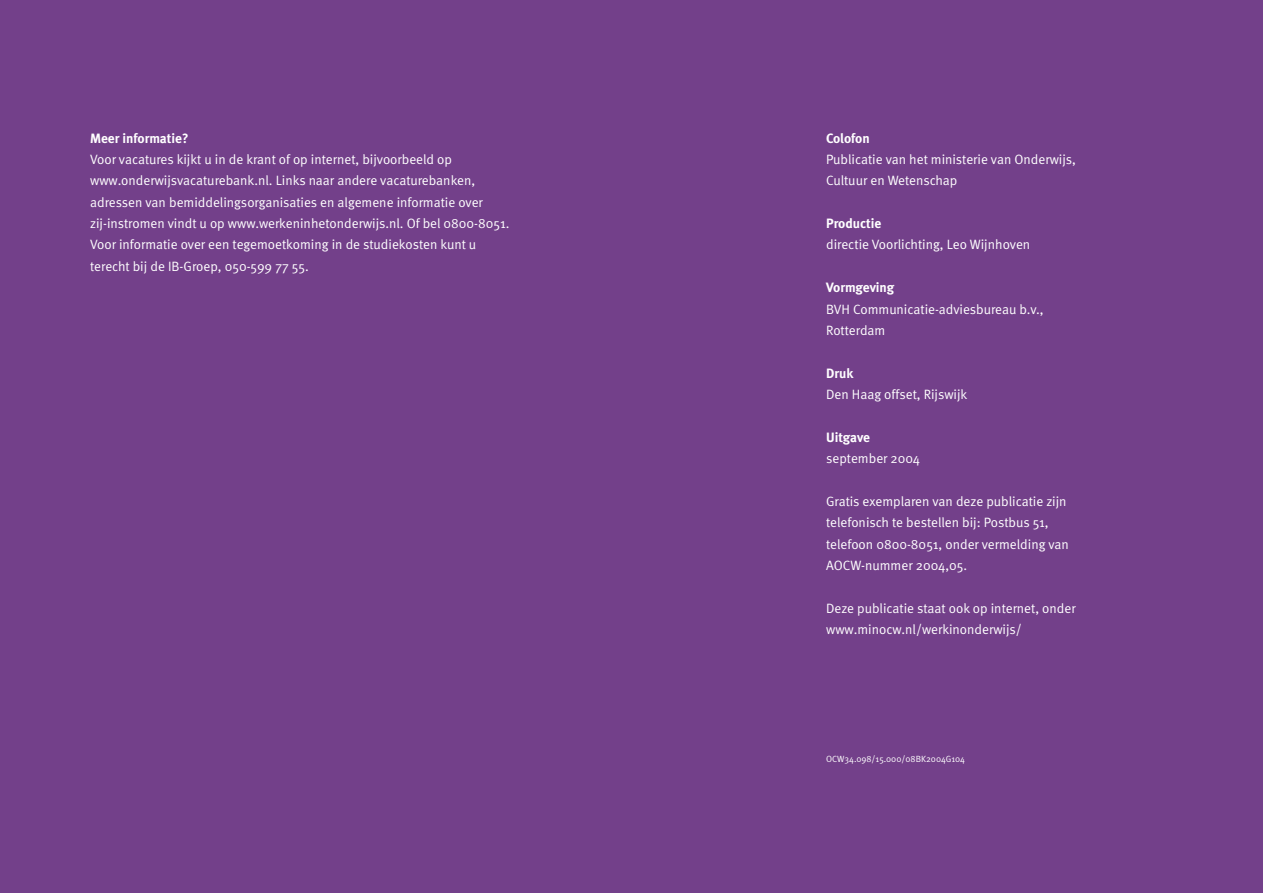
<style>
.page{position:relative;width:1263px;height:893px;background:#73408a}
.page>*{position:absolute;margin:0;border:0;box-sizing:border-box;transform-origin:0 0}
.Body{font:13.5px/21.3px "Meta Normal";color:#fff}
.Subkopje{font:700 13.5px "Meta";color:#fff}
.Body-2{font:700 13.5px "Meta";color:#fff}
.Body-3{font:9px "Meta Normal";color:#fff}
</style>
<div class="page">
<p class="Body-2" style="left:90px;top:130px;width:100px">Meer informatie?</p>
<p class="Body" style="left:90px;top:148px;width:421px">Voor vacatures kijkt u in de krant of op internet, bijvoorbeeld op www.onderwijsvacaturebank.nl. Links naar andere vacaturebanken, adressen van bemiddelingsorganisaties en algemene informatie over zij-instromen vindt u op www.werkeninhetonderwijs.nl. Of bel 0800-8051.</p>
<p class="Body" style="left:90px;top:234px;width:388px">Voor informatie over een tegemoetkoming in de studiekosten kunt u terecht bij de IB-Groep, 050-599 77 55.</p>
<p class="Subkopje" style="left:826px;top:130px;width:45px">Colofon</p>
<p class="Body" style="left:826px;top:148px;width:251px">Publicatie van het ministerie van Onderwijs,<br>Cultuur en Wetenschap</p>
<p class="Subkopje" style="left:826px;top:215px;width:57px">Productie</p>
<p class="Body" style="left:826px;top:234px;width:206px">directie Voorlichting, Leo Wijnhoven</p>
<p class="Subkopje" style="left:826px;top:279px;width:70px">Vormgeving</p>
<p class="Body" style="left:826px;top:298px;width:219px">BVH Communicatie-adviesbureau b.v.,<br>Rotterdam</p>
<p class="Subkopje" style="left:826px;top:365px;width:29px">Druk</p>
<p class="Body" style="left:826px;top:384px;width:143px">Den Haag offset, Rijswijk</p>
<p class="Subkopje" style="left:826px;top:429px;width:46px">Uitgave</p>
<p class="Body" style="left:826px;top:448px;width:96px">september 2004</p>
<p class="Body" style="left:826px;top:490px;width:244px">Gratis exemplaren van deze publicatie zijn telefonisch te bestellen bij: Postbus 51, telefoon 0800-8051, onder vermelding van AOCW-nummer 2004,05.</p>
<p class="Body" style="left:826px;top:597px;width:251px">Deze publicatie staat ook op internet, onder www.minocw.nl/werkinonderwijs/</p>
<p class="Body-3" style="left:826px;top:754px;width:140px">OCW34.098/15.000/08BK2004G104</p>
</div>
